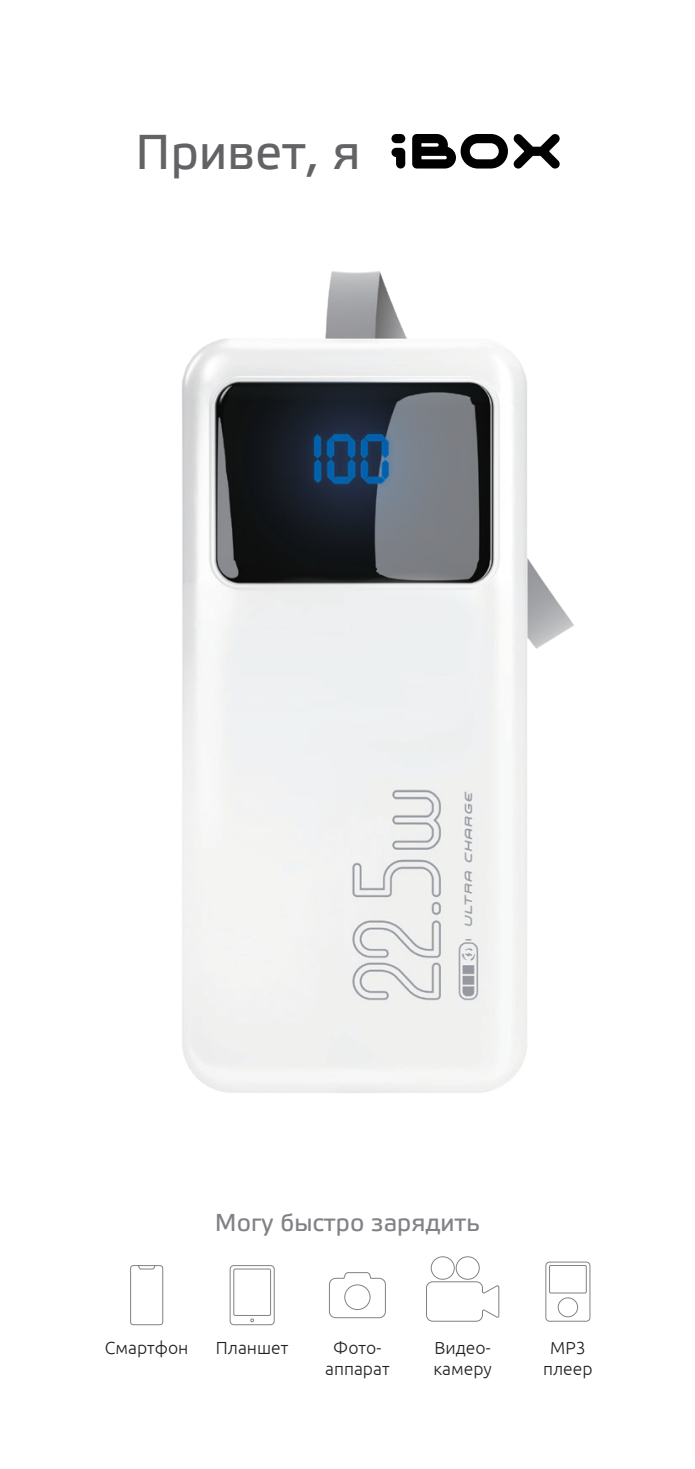
<style>
.page{position:relative;width:695px;height:1469px;background:#fff}
.page>*{position:absolute;margin:0;border:0;box-sizing:border-box;transform-origin:0 0}
.Заголовок{font:49px "Elektra Text Pro";color:#636366}
.Подзаголовок_2{font:24.5px "Elektra Text Pro";color:#808285}
.Основной{font:300 17.5px/21px "Ubuntu";color:#231f20;text-align:center}
</style>
<div class="page">
<img style="left:182px;top:134px;width:392px;height:959px">
<svg style="left:391px;top:148px;width:14px;height:21px"></svg>
<div style="left:391px;top:134px;width:14px;height:9px;background:#000;border-radius:5px"></div>
<svg style="left:412px;top:134px;width:148px;height:35px"></svg>
<svg style="left:130px;top:1265px;width:34px;height:60px"></svg>
<svg style="left:229px;top:1265px;width:46px;height:60px"></svg>
<svg style="left:329px;top:1272px;width:57px;height:46px"></svg>
<svg style="left:426px;top:1256px;width:73px;height:66px"></svg>
<svg style="left:545px;top:1261px;width:46px;height:61px"></svg>
<div style="left:344px;top:1284px;width:26px;height:25px;border:1px solid #808285;border-radius:50%"></div>
<p class="Заголовок" style="left:135px;top:125px;width:227px">Привет, я</p>
<p class="Подзаголовок_2" style="left:215px;top:1209px;width:267px">Могу быстро зарядить</p>
<p class="Основной" style="left:105px;top:1336px;width:85px">Смартфон</p>
<p class="Основной" style="left:216px;top:1336px;width:74px">Планшет</p>
<p class="Основной" style="left:325px;top:1336px;width:66px">Фото&shy;аппарат</p>
<p class="Основной" style="left:434px;top:1336px;width:58px">Видео-</p>
<p class="Основной" style="left:433px;top:1357px;width:60px">камеру</p>
<p class="Основной" style="left:543px;top:1336px;width:51px">MP3 плеер</p>
</div>
